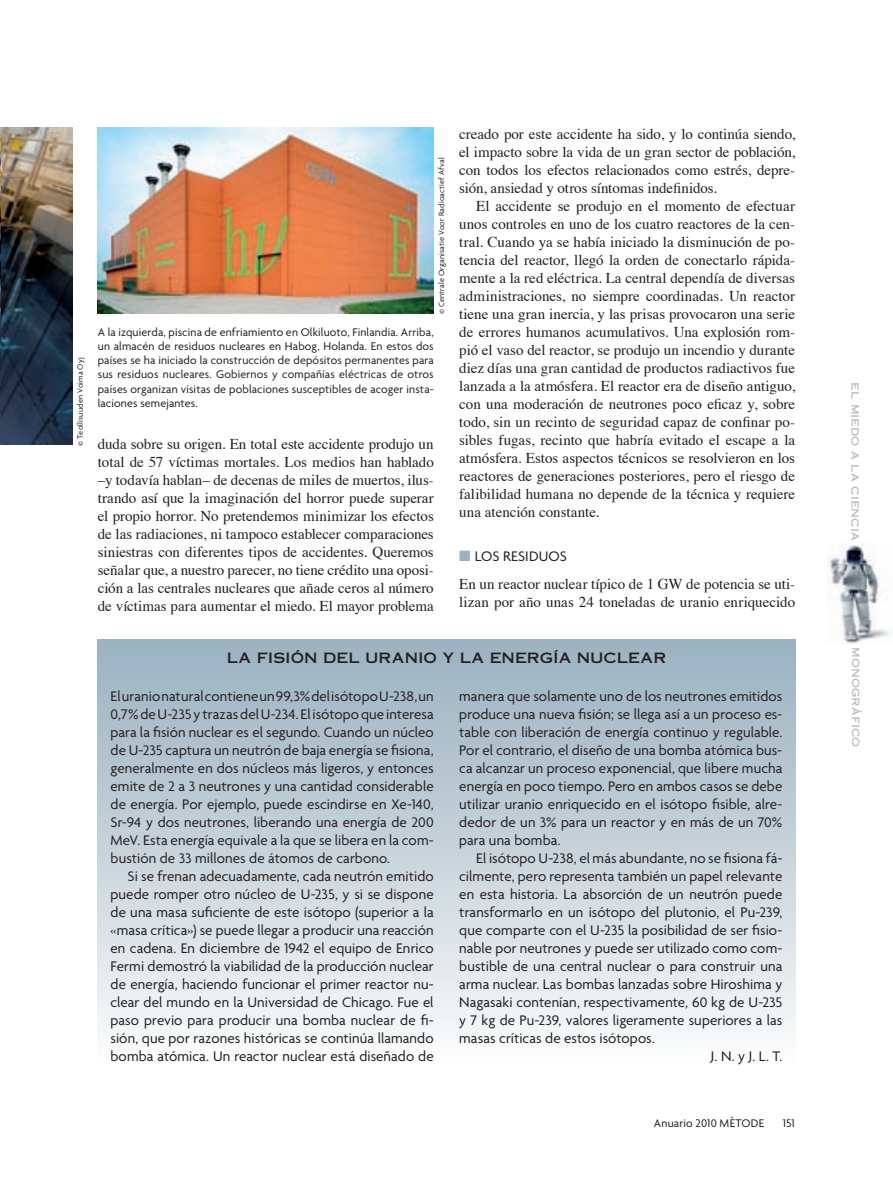
<style>
.page{position:relative;width:893px;height:1191px;background:#fff}
.page>*{position:absolute;margin:0;border:0;box-sizing:border-box;transform-origin:0 0}
.t1{font:15px/18px "Agenda";letter-spacing:.005em;color:#231f20;text-align:justify}
.t2{font:15px/18px "Times";color:#231f20;text-align:justify}
.t3{font:14.25px "Copperplate Thirty One AB";color:#231f20}
.t4{font:12px/14.2px "Agenda";letter-spacing:.015em;color:#231f20;text-align:justify}
.t5{font:12px "Copperplate Thirty One AB";letter-spacing:.005em;color:#bcbdc0}
.t6{font:8.25px "Agenda";letter-spacing:.02em;color:#231f20}
.s1{color:#9ab2c1}
</style>
<div class="page">
<img style="left:828px;top:544px;width:63px;height:100px">
<img style="left:98px;top:128px;width:336px;height:185px">
<img style="left:0;top:128px;width:72px;height:317px">
<div style="left:98px;top:639px;width:697px;height:424px;background:linear-gradient(to bottom,#98afbf,#fafbfc)"></div>
<p class="t6" style="left:77px;top:445px;width:90px;rotate:-90deg">© Teollisuuden Voima Oyj</p>
<p class="t6" style="left:438px;top:314px;width:158px;rotate:-90deg">© Centrale Organisatie Voor Radioactief Afval</p>
<p class="t4" style="left:98px;top:326px;width:338px">A la izquierda, piscina de enfriamiento en Olkiluoto, Finlandia. Arriba, un almacén de residuos nucleares en Habog, Holanda. En estos dos países se ha iniciado la construcción de depósitos permanentes para sus residuos nucleares. Gobiernos y compañías eléctricas de otros países organizan visitas de poblaciones susceptibles de acoger insta&shy;laciones semejantes.</p>
<p class="t2" style="left:98px;top:436px;width:338px">duda sobre su origen. En total este accidente produjo un total de 57 víctimas mortales. Los medios han hablado –y todavía hablan– de decenas de miles de muertos, ilus&shy;trando así que la imaginación del horror puede superar el propio horror. No pretendemos minimizar los efectos de las radiaciones, ni tampoco establecer comparaciones siniestras con diferentes tipos de accidentes. Queremos señalar que, a nuestro parecer, no tiene crédito una oposi&shy;ción a las centrales nucleares que añade ceros al número de víctimas para aumentar el miedo. El mayor problema</p>
<p class="t2" style="left:459px;top:126px;width:338px">creado por este accidente ha sido, y lo continúa siendo, el impacto sobre la vida de un gran sector de población, con todos los efectos relacionados como estrés, depre&shy;sión, ansiedad y otros síntomas indefinidos.</p>
<p class="t2" style="left:459px;top:198px;width:338px;text-indent:17px">El accidente se produjo en el momento de efectuar unos controles en uno de los cuatro reactores de la cen&shy;tral. Cuando ya se había iniciado la disminución de po&shy;tencia del reactor, llegó la orden de conectarlo rápida&shy;mente a la red eléctrica. La central dependía de diversas administraciones, no siempre coordinadas. Un reactor tiene una gran inercia, y las prisas provocaron una serie de errores humanos acumulativos. Una explosión rom&shy;pió el vaso del reactor, se produjo un incendio y durante diez días una gran cantidad de productos radiactivos fue lanzada a la atmósfera. El reactor era de diseño antiguo, con una moderación de neutrones poco eficaz y, sobre todo, sin un recinto de seguridad capaz de confinar po&shy;sibles fugas, recinto que habría evitado el escape a la atmósfera. Estos aspectos técnicos se resolvieron en los reactores de generaciones posteriores, pero el riesgo de falibilidad humana no depende de la técnica y requiere una atención constante.</p>
<p class="t1" style="left:459px;top:548px;width:109px"><span class="s1">■</span> LOS RESIDUOS</p>
<p class="t2" style="left:459px;top:576px;width:337px">En un reactor nuclear típico de 1 GW de potencia se uti&shy;lizan por año unas 24 toneladas de uranio enriquecido</p>
<p class="t3" style="left:227px;top:650px;width:441px">LA FISIÓN DEL URANIO Y LA ENERGÍA NUCLEAR</p>
<p class="t1" style="left:111px;top:688px;width:325px">El uranio natural contiene un 99,3% del isótopo U-238, un 0,7% de U-235 y trazas del U-234. El isótopo que interesa para la fisión nuclear es el segundo. Cuando un núcleo de U-235 captura un neutrón de baja energía se fisiona, generalmente en dos núcleos más ligeros, y entonces emite de 2 a 3 neutrones y una cantidad considerable de energía. Por ejemplo, puede escindirse en Xe-140, Sr-94 y dos neutrones, liberando una energía de 200<br>MeV. Esta energía equivale a la que se libera en la com&shy;bustión de 33 millones de átomos de carbono.</p>
<p class="t1" style="left:111px;top:868px;width:325px;text-indent:17px">Si se frenan adecuadamente, cada neutrón emitido puede romper otro núcleo de U-235, y si se dispone de una masa suficiente de este isótopo (superior a la «masa crítica») se puede llegar a producir una reacción en cadena. En diciembre de 1942 el equipo de Enrico Fermi demostró la viabilidad de la producción nuclear de energía, haciendo funcionar el primer reactor nu&shy;clear del mundo en la Universidad de Chicago. Fue el paso previo para producir una bomba nuclear de fi&shy;sión, que por razones históricas se continúa llamando bomba atómica. Un reactor nuclear está diseñado de</p>
<p class="t1" style="left:459px;top:688px;width:325px">manera que solamente uno de los neutrones emitidos produce una nueva fisión; se llega así a un proceso es&shy;table con liberación de energía continuo y regulable.<br>Por el contrario, el diseño de una bomba atómica bus&shy;ca alcanzar un proceso exponencial, que libere mucha energía en poco tiempo. Pero en ambos casos se debe utilizar uranio enriquecido en el isótopo fisible, alre&shy;dedor de un 3% para un reactor y en más de un 70% para una bomba.</p>
<p class="t1" style="left:476px;top:850px;width:308px">El isótopo U-238, el más abundante, no se fisiona fá-</p>
<p class="t1" style="left:459px;top:868px;width:325px">cilmente, pero representa también un papel relevante</p>
<p class="t1" style="left:459px;top:886px;width:325px">en esta historia. La absorción de un neutrón puede</p>
<p class="t1" style="left:459px;top:904px;width:325px">transformarlo en un isótopo del plutonio, el Pu-239,</p>
<p class="t1" style="left:459px;top:922px;width:325px">que comparte con el U-235 la posibilidad de ser fisio-</p>
<p class="t1" style="left:459px;top:940px;width:325px">nable por neutrones y puede ser utilizado como com-</p>
<p class="t1" style="left:459px;top:958px;width:325px">bustible de una central nuclear o para construir una</p>
<p class="t1" style="left:459px;top:976px;width:325px">arma nuclear. Las bombas lanzadas sobre Hiroshima y</p>
<p class="t1" style="left:459px;top:994px;width:325px">Nagasaki contenían, respectivamente, 60 kg de U-235</p>
<p class="t1" style="left:459px;top:1012px;width:325px">y 7 kg de Pu-239, valores ligeramente superiores a las</p>
<p class="t1" style="left:459px;top:1030px;width:197px">masas críticas de estos isótopos.</p>
<p class="t1" style="left:711px;top:1048px;width:73px">J. N. y J. L. T.</p>
<p class="t4" style="left:654px;top:1116px;width:112px">Anuario 2010 MÈTODE</p>
<p class="t4" style="left:783px;top:1116px;width:13px">151</p>
<p class="t5" style="left:863px;top:382px;width:160px;rotate:90deg">el miedo a la ciencia</p>
<p class="t5" style="left:863px;top:647px;width:102px;rotate:90deg">monográfico</p>
</div>
